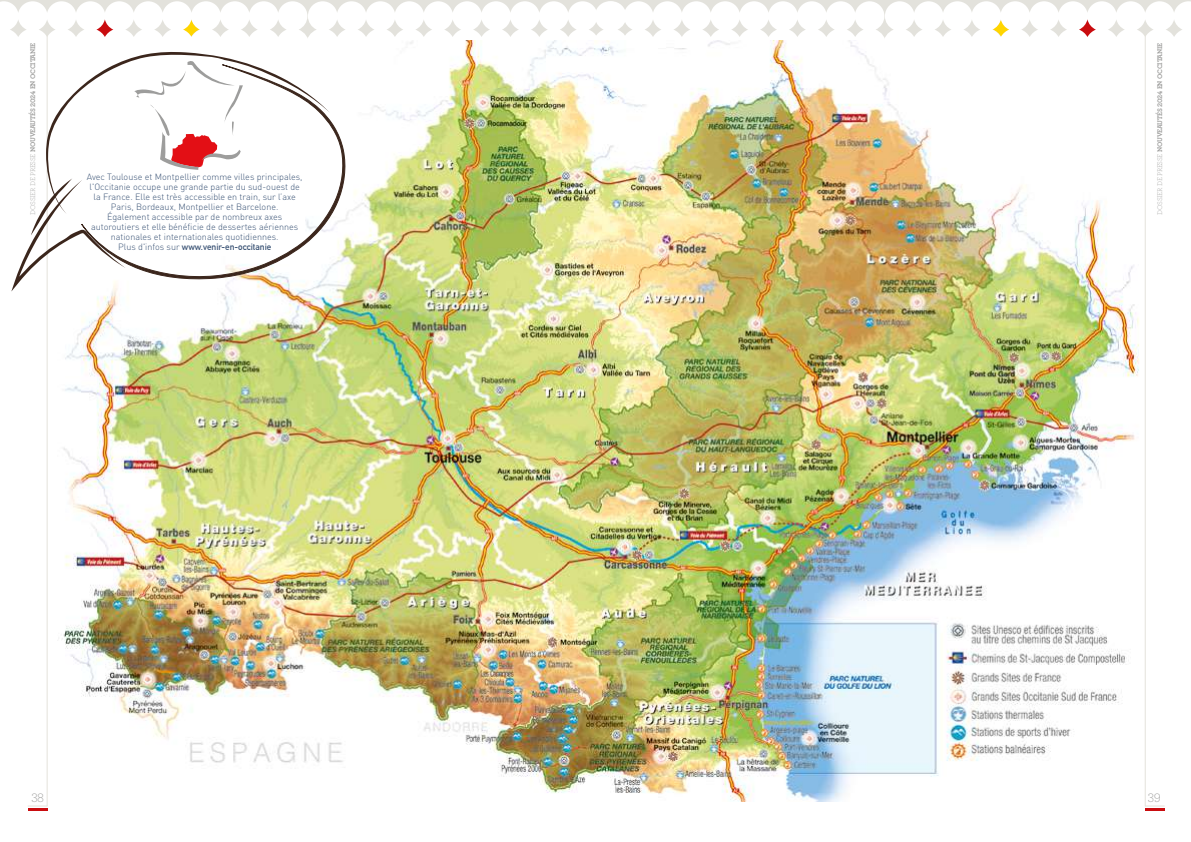
<style>
.page{position:relative;width:1191px;height:842px;background:#fff}
.page>*{position:absolute;margin:0;border:0;box-sizing:border-box;transform-origin:0 0}
.t1{font:300 12.8px "Archer";color:#9d9d9c}
.t2{font:300 9px/10px "DIN";color:#395274;text-align:center}
.t3{font:700 9px "DIN Alternate";color:#395274}
.t4{font:700 7px "Archer";letter-spacing:-.025em;color:#9d9d9c}
.s1{font-weight:300}
.s2{font-family:"DIN";font-weight:300}
</style>
<div class="page">
<hr style="left:1145px;top:808px;width:19px;height:3px;background:#c90c0f">
<hr style="left:28px;top:808px;width:19px;height:3px;background:#c90c0f">
<hr style="left:1145px;top:35px;width:1px;height:771px;background:#e4e2db">
<hr style="left:47px;top:35px;width:1px;height:771px;background:#e4e2db">
<svg style="left:1145px;top:806px;width:19px;height:1px"></svg>
<svg style="left:28px;top:806px;width:19px;height:1px"></svg>
<img style="left:62px;top:174px;width:1077px;height:627px">
<img style="left:0;top:1px;width:1191px;height:173px">
<svg style="left:330px;top:65px;width:17px;height:215px"></svg>
<svg style="left:11px;top:52px;width:319px;height:239px"></svg>
<p class="t4" style="left:27px;top:215px;width:174px;rotate:-90deg"><span class="s1">DOSSIER DE PRESSE</span> NOUVEAUTÉS 2024 EN OCCITANIE</p>
<p class="t2" style="left:87px;top:172px;width:217px">Avec Toulouse et Montpellier comme villes principales, l'Occitanie occupe une grande partie du sud-ouest de la France. Elle est très accessible en train, sur l’axe Paris, Bordeaux, Montpellier et Barcelone.<br>Également accessible par de nombreux axes autoroutiers et elle bénéficie de dessertes aériennes nationales et internationales quotidiennes.</p>
<p class="t3" style="left:118px;top:240px;width:155px"><span class="s2">Plus d'infos sur</span> www.venir-en-occitanie</p>
<p class="t4" style="left:1154px;top:215px;width:174px;rotate:-90deg"><span class="s1">DOSSIER DE PRESSE</span> NOUVEAUTÉS 2024 EN OCCITANIE</p>
<h1 class="t1" style="left:31px;top:789px;width:14px">38</h1>
<h1 class="t1" style="left:1147px;top:789px;width:14px">39</h1>
</div>
